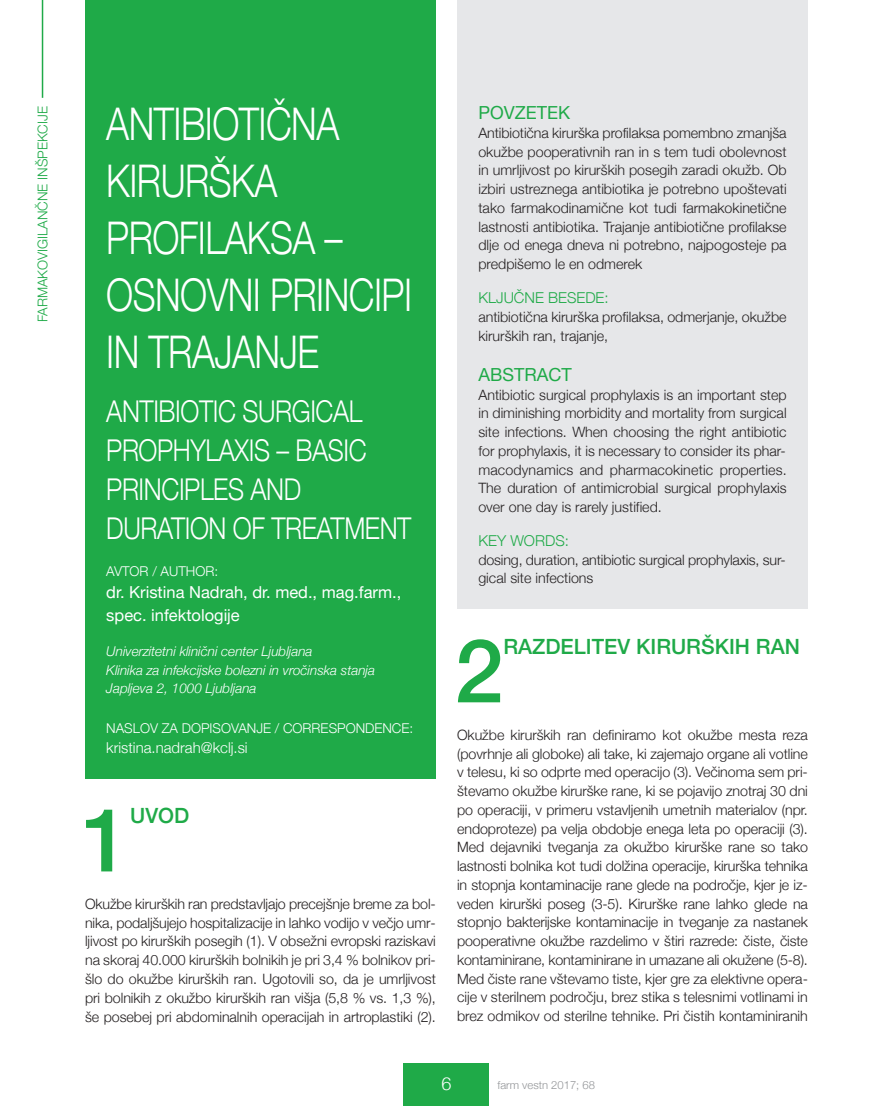
<style>
.page{position:relative;width:893px;height:1106px;background:#fff}
.page>*{position:absolute;margin:0;border:0;box-sizing:border-box;transform-origin:0 0}
.t1{font:500 88.2px "Helvetica Neue";color:#1faa48}
.t2{font:300 45px/57px "Helvetica Neue";letter-spacing:-.015em;color:#fff;scale:.81 1}
.t3{font:300 30px/39px "Helvetica Neue";letter-spacing:-.015em;color:#fff;scale:.85 1}
.t4{font:500 21px "Helvetica Neue";color:#1faa48}
.t5{font:18px "Helvetica Neue";color:#1faa48}
.t6{font:300 18px "Helvetica Neue";color:#fff}
.t7{font:16.5px/23.1px "Helvetica Neue";color:#fff}
.t8{font:300 15px "Helvetica Neue";color:#fff}
.t9{font:300 15px "Helvetica Neue";color:#1faa48}
.t10{font:300 14.25px/18.8px "Helvetica Neue";color:#231f20;text-align:justify}
.t11{font:italic 300 13.5px/18.9px "Helvetica Neue";color:#fff}
.t12{font:300 13.5px "Helvetica Neue";color:#fff}
.t13{font:300 13.5px "Helvetica Neue";color:#1faa48}
.t14{font:300 11.25px "Helvetica Neue";color:#939598}
</style>
<div class="page">
<div style="left:404px;top:1063px;width:85px;height:43px;background:#1faa48"></div>
<div style="left:85px;top:0;width:351px;height:778px;background:#1faa48"></div>
<div style="left:457px;top:0;width:351px;height:608px;background:#e6e7e9"></div>
<hr style="left:42px;top:0;width:1px;height:98px;background:#1faa48">
<p class="t13" style="left:35px;top:322px;width:217px;rotate:-90deg">fARMAKOVIGILANČNE INŠPEKCIJE</p>
<h2 class="t2" style="left:106px;top:95px;width:379px">ANTIBIOTIČNA<br>KIRURŠKA<br>PROfILAKSA –<br>OSNOVNI PRINCIPI<br>IN TRAJANJE</h2>
<h3 class="t3" style="left:106px;top:391px;width:360px">ANTIBIOTIC SURGICAL<br>PROPHYLAxIS – BASIC<br>PRINCIPLES AND<br>DURATION Of TREATMENT</h3>
<p class="t12" style="left:106px;top:563px;width:113px">AVTOR / AUTHOR:</p>
<p class="t7" style="left:106px;top:580px;width:296px">dr. Kristina Nadrah, dr. med., mag.farm., spec. infektologije</p>
<p class="t11" style="left:106px;top:641px;width:270px">Univerzitetni klinični center Ljubljana<br>Klinika za infekcijske bolezni in vročinska stanja<br>Japljeva 2, 1000 Ljubljana</p>
<p class="t12" style="left:106px;top:719px;width:308px">NASLOV ZA DOPISOVANJE / CORRESPONDENCE:</p>
<p class="t8" style="left:106px;top:738px;width:143px">kristina.nadrah@kclj.si</p>
<h1 class="t1" style="left:81px;top:785px;width:51px">1</h1>
<h3 class="t4" style="left:130px;top:803px;width:61px">UVOD</h3>
<p class="t10" style="left:85px;top:894px;width:352px">Okužbe kirurških ran predstavljajo precejšnje breme za bol&shy;nika, podaljšujejo hospitalizacije in lahko vodijo v večjo umr&shy;ljivost po kirurških posegih (1). V obsežni evropski raziskavi na skoraj 40.000 kirurških bolnikih je pri 3,4 % bolnikov pri&shy;šlo do okužbe kirurških ran. Ugotovili so, da je umrljivost pri bolnikih z okužbo kirurških ran višja (5,8 % vs. 1,3 %), še posebej pri abdominalnih operacijah in artroplastiki (2).</p>
<p class="t5" style="left:478px;top:102px;width:93px">POVZETEK</p>
<p class="t10" style="left:478px;top:123px;width:310px">Antibiotična kirurška profilaksa pomembno zmanjša okužbe pooperativnih ran in s tem tudi obolevnost in umrljivost po kirurških posegih zaradi okužb. Ob izbiri ustreznega antibiotika je potrebno upoštevati tako farmakodinamične kot tudi farmakokinetične lastnosti antibiotika. Trajanje antibiotične profilakse dlje od enega dneva ni potrebno, najpogosteje pa predpišemo le en odmerek</p>
<p class="t9" style="left:478px;top:288px;width:132px">KLJUČNE BESEDE:</p>
<p class="t10" style="left:478px;top:307px;width:310px">antibiotična kirurška profilaksa, odmerjanje, okužbe kirurških ran, trajanje,</p>
<p class="t5" style="left:478px;top:364px;width:95px">ABSTRACT</p>
<p class="t10" style="left:478px;top:385px;width:310px">Antibiotic surgical prophylaxis is an important step in diminishing morbidity and mortality from surgical site infections. When choosing the right antibiotic for prophylaxis, it is necessary to consider its phar&shy;macodynamics and pharmacokinetic properties.<br>The duration of antimicrobial surgical prophylaxis over one day is rarely justified.</p>
<p class="t9" style="left:478px;top:531px;width:92px">KEY WORDS:</p>
<p class="t10" style="left:478px;top:550px;width:309px">dosing, duration, antibiotic surgical prophylaxis, sur&shy;gical site infections</p>
<h1 class="t1" style="left:454px;top:616px;width:51px">2</h1>
<h3 class="t4" style="left:503px;top:634px;width:298px">RAZDELITEV KIRURšKIH RAN</h3>
<p class="t10" style="left:457px;top:725px;width:352px">Okužbe kirurških ran definiramo kot okužbe mesta reza (povrhnje ali globoke) ali take, ki zajemajo organe ali votline v telesu, ki so odprte med operacijo (3). Večinoma sem pri&shy;števamo okužbe kirurške rane, ki se pojavijo znotraj 30 dni po operaciji, v primeru vstavljenih umetnih materialov (npr. endoproteze) pa velja obdobje enega leta po operaciji (3).<br>Med dejavniki tveganja za okužbo kirurške rane so tako lastnosti bolnika kot tudi dolžina operacije, kirurška tehnika in stopnja kontaminacije rane glede na področje, kjer je iz&shy;veden kirurški poseg (3-5). Kirurške rane lahko glede na stopnjo bakterijske kontaminacije in tveganje za nastanek pooperativne okužbe razdelimo v štiri razrede: čiste, čiste kontaminirane, kontaminirane in umazane ali okužene (5-8).<br>Med čiste rane vštevamo tiste, kjer gre za elektivne opera&shy;cije v sterilnem področju, brez stika s telesnimi votlinami in brez odmikov od sterilne tehnike. Pri čistih kontaminiranih</p>
<p class="t6" style="left:441px;top:1072px;width:12px">6</p>
<p class="t14" style="left:497px;top:1078px;width:99px">farm vestn 2017; 68</p>
</div>
